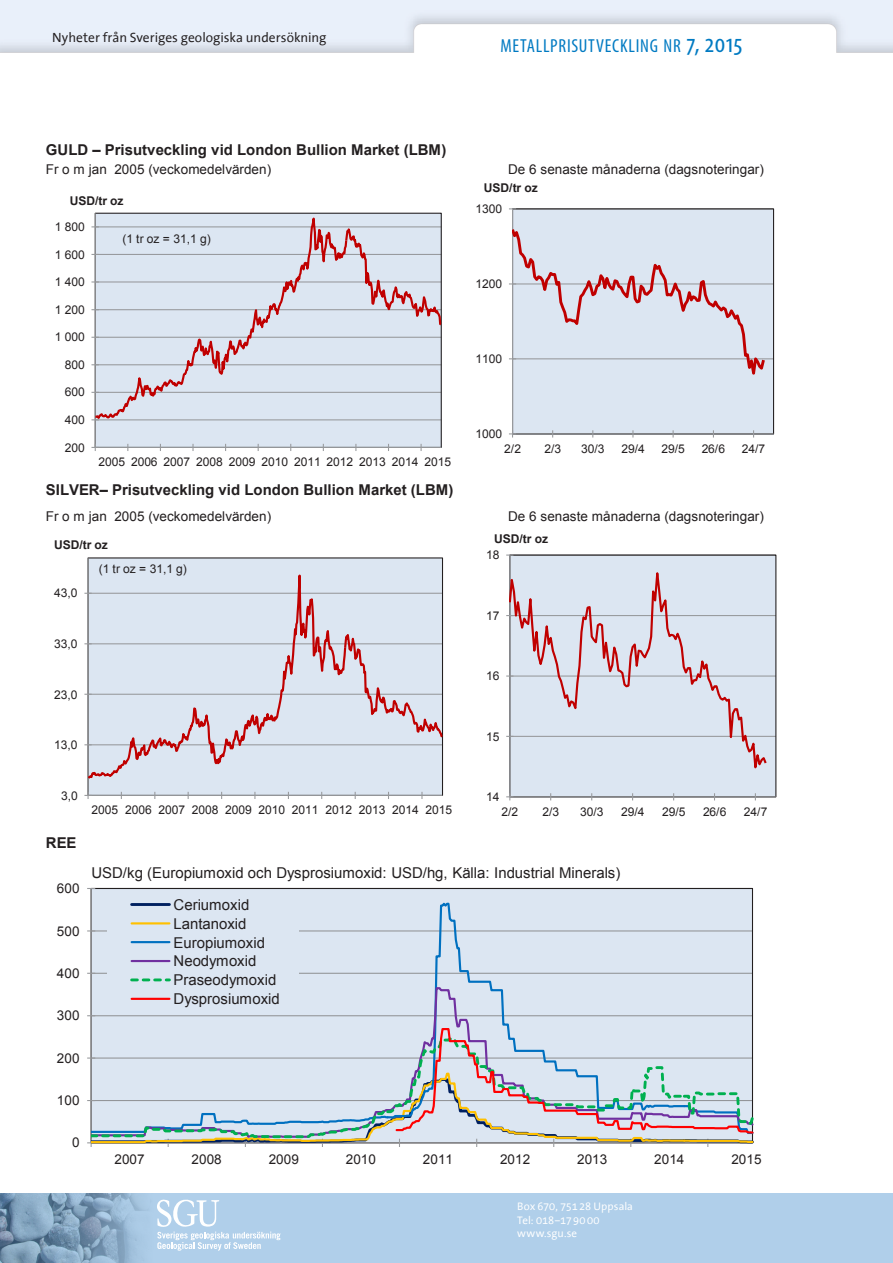
<style>
.page{position:relative;width:893px;height:1263px;background:#fff}
.page>*{position:absolute;margin:0;border:0;box-sizing:border-box;transform-origin:0 0}
.t1{font:condensed 18.9px "Myriad Pro";letter-spacing:.04em;color:#007ac2}
.t2{font:15px/18.9px "Arial";color:#231f20}
.t3{font:700 15px "Arial";color:#231f20}
.t4{font:13.5px "Arial";letter-spacing:.005em;color:#231f20}
.t5{font:13.5px "The Sans Office";color:#231f20}
.t6{font:12px/23.9px "Arial";letter-spacing:-.005em;color:#231f20}
.t7{font:700 12px "Arial";letter-spacing:-.005em;color:#231f20}
.t8{font:11.1px/13.2px "The Sans Office";letter-spacing:.005em;color:#fff}
.s1{font-size:27px}
.s2{font-weight:700}
</style>
<div class="page">
<svg style="left:0;top:1193px;width:893px;height:70px;background:#a8c7e2"></svg>
<svg style="left:157px;top:1199px;width:124px;height:52px;background:#bed7ed"></svg>
<div style="left:88px;top:558px;width:355px;height:237px;background:#dce6f2"></div>
<hr style="left:88px;top:558px;width:1px;height:237px;background:#989a9d">
<hr style="left:88px;top:795px;width:354px;height:1px;background:#989a9d">
<svg style="left:84px;top:792px;width:8px;height:7px"></svg>
<svg style="left:84px;top:557px;width:360px;height:224px"></svg>
<div style="left:510px;top:555px;width:266px;height:242px;background:#dce6f2"></div>
<hr style="left:510px;top:736px;width:266px;height:1px;background:#989a9d">
<hr style="left:510px;top:675px;width:266px;height:2px;background:#989a9d">
<hr style="left:510px;top:615px;width:266px;height:1px;background:#989a9d">
<hr style="left:509px;top:555px;width:1px;height:242px;background:#989a9d">
<hr style="left:510px;top:796px;width:266px;height:1px;background:#989a9d">
<svg style="left:506px;top:793px;width:7px;height:7px"></svg>
<svg style="left:510px;top:555px;width:258px;height:229px"></svg>
<div style="left:512px;top:209px;width:262px;height:225px;background:#dce6f2"></div>
<hr style="left:512px;top:358px;width:261px;height:1px;background:#989a9d">
<hr style="left:512px;top:283px;width:261px;height:1px;background:#989a9d">
<div style="left:512px;top:208px;width:262px;height:226px;border:1px solid #231f20"></div>
<hr style="left:512px;top:209px;width:1px;height:225px;background:#989a9d">
<hr style="left:512px;top:433px;width:261px;height:1px;background:#989a9d">
<svg style="left:509px;top:430px;width:7px;height:7px"></svg>
<svg style="left:509px;top:226px;width:258px;height:166px"></svg>
<div style="left:95px;top:213px;width:346px;height:235px;background:#dce6f2"></div>
<hr style="left:95px;top:213px;width:1px;height:234px;background:#989a9d">
<hr style="left:95px;top:447px;width:346px;height:1px;background:#989a9d">
<svg style="left:91px;top:444px;width:8px;height:7px"></svg>
<svg style="left:192px;top:444px;width:2px;height:7px"></svg>
<svg style="left:91px;top:212px;width:351px;height:210px"></svg>
<div style="left:91px;top:888px;width:662px;height:255px;background:#dce6f2"></div>
<hr style="left:91px;top:930px;width:661px;height:1px;background:#939598">
<hr style="left:91px;top:888px;width:1px;height:255px;background:#989a9d">
<svg style="left:385px;top:902px;width:301px;height:71px"></svg>
<div style="left:107px;top:895px;width:191px;height:113px;background:#dce6f2"></div>
<hr style="left:132px;top:903px;width:37px;height:3px;background:#002060">
<hr style="left:132px;top:922px;width:37px;height:2px;background:#ffc000">
<hr style="left:132px;top:941px;width:37px;height:2px;background:#0070c0">
<hr style="left:132px;top:960px;width:37px;height:2px;background:#7030a0">
<svg style="left:87px;top:973px;width:667px;height:174px"></svg>
<hr style="left:132px;top:998px;width:37px;height:2px;background:#f00">
<p class="t5" style="left:52px;top:31px;width:276px">Nyheter från Sveriges geologiska undersökning</p>
<h1 class="t1" style="left:501px;top:34px;width:243px">METALLPRISUTVECKLING NR <span class="s1">7, 2015</span></h1>
<p class="t3" style="left:46px;top:140px;width:402px">GULD ‒ Prisutveckling vid London Bullion Market (LBM)</p>
<p class="t4" style="left:46px;top:160px;width:227px">Fr o m jan 2005 (veckomedelvärden)</p>
<p class="t4" style="left:508px;top:160px;width:257px">De 6 senaste månaderna (dagsnoteringar)</p>
<p class="t7" style="left:70px;top:193px;width:55px">USD/tr oz</p>
<p class="t6" style="left:122px;top:227px;width:90px">(1 tr oz = 31,1 g)</p>
<p class="t6" style="left:55px;top:215px;width:31px">1 800</p>
<p class="t6" style="left:55px;top:243px;width:31px">1 600</p>
<p class="t6" style="left:55px;top:270px;width:31px">1 400</p>
<p class="t6" style="left:55px;top:298px;width:31px">1 200</p>
<p class="t6" style="left:55px;top:325px;width:31px">1 000</p>
<p class="t6" style="left:65px;top:353px;width:22px">800</p>
<p class="t6" style="left:65px;top:380px;width:22px">600</p>
<p class="t6" style="left:65px;top:408px;width:22px">400</p>
<p class="t6" style="left:65px;top:435px;width:22px">200</p>
<p class="t6" style="left:98px;top:450px;width:354px">2005 2006 2007 2008 2009 2010 2011 2012 2013 2014 2015</p>
<p class="t7" style="left:484px;top:180px;width:55px">USD/tr oz</p>
<p class="t6" style="left:476px;top:197px;width:28px">1300</p>
<p class="t6" style="left:476px;top:272px;width:28px">1200</p>
<p class="t6" style="left:476px;top:347px;width:28px">1100</p>
<p class="t6" style="left:476px;top:422px;width:28px">1000</p>
<p class="t6" style="left:504px;top:436px;width:18px">2/2</p>
<p class="t6" style="left:544px;top:436px;width:18px">2/3</p>
<p class="t6" style="left:581px;top:436px;width:25px">30/3</p>
<p class="t6" style="left:621px;top:436px;width:25px">29/4</p>
<p class="t6" style="left:661px;top:436px;width:25px">29/5</p>
<p class="t6" style="left:702px;top:436px;width:25px">26/6</p>
<p class="t6" style="left:742px;top:436px;width:25px">24/7</p>
<p class="t3" style="left:46px;top:479px;width:409px">SILVER‒ Prisutveckling vid London Bullion Market (LBM)</p>
<p class="t4" style="left:46px;top:507px;width:227px">Fr o m jan 2005 (veckomedelvärden)</p>
<p class="t4" style="left:508px;top:507px;width:257px">De 6 senaste månaderna (dagsnoteringar)</p>
<p class="t6" style="left:99px;top:533px;width:90px;text-indent:-45px"><span class="s2">USD/tr oz<br></span>(1 tr oz = 31,1 g)</p>
<p class="t6" style="left:54px;top:581px;width:25px">43,0</p>
<p class="t6" style="left:54px;top:632px;width:25px">33,0</p>
<p class="t6" style="left:54px;top:682px;width:25px">23,0</p>
<p class="t6" style="left:54px;top:733px;width:25px">13,0</p>
<p class="t6" style="left:61px;top:783px;width:18px">3,0</p>
<p class="t3" style="left:46px;top:833px;width:32px">REE</p>
<p class="t6" style="left:92px;top:798px;width:362px">2005 2006 2007 2008 2009 2010 2011 2012 2013 2014 2015</p>
<p class="t7" style="left:494px;top:531px;width:55px">USD/tr oz</p>
<p class="t6" style="left:486px;top:543px;width:15px">18</p>
<p class="t6" style="left:486px;top:604px;width:15px">17</p>
<p class="t6" style="left:486px;top:664px;width:15px">16</p>
<p class="t6" style="left:486px;top:725px;width:15px">15</p>
<p class="t6" style="left:486px;top:785px;width:15px">14</p>
<p class="t6" style="left:501px;top:799px;width:18px">2/2</p>
<p class="t6" style="left:542px;top:799px;width:18px">2/3</p>
<p class="t6" style="left:580px;top:799px;width:25px">30/3</p>
<p class="t6" style="left:621px;top:799px;width:25px">29/4</p>
<p class="t6" style="left:662px;top:799px;width:25px">29/5</p>
<p class="t6" style="left:703px;top:799px;width:25px">26/6</p>
<p class="t6" style="left:744px;top:799px;width:25px">24/7</p>
<p class="t4" style="left:57px;top:879px;width:24px">600</p>
<p class="t4" style="left:57px;top:922px;width:24px">500</p>
<p class="t4" style="left:57px;top:964px;width:24px">400</p>
<p class="t4" style="left:57px;top:1007px;width:24px">300</p>
<p class="t4" style="left:57px;top:1049px;width:24px">200</p>
<p class="t4" style="left:57px;top:1091px;width:24px">100</p>
<p class="t4" style="left:72px;top:1134px;width:9px">0</p>
<p class="t2" style="left:91px;top:863px;width:530px">USD/kg (Europiumoxid och Dysprosiumoxid: USD/hg, Källa: Industrial Minerals)</p>
<p class="t2" style="left:174px;top:895px;width:108px">Ceriumoxid<br>Lantanoxid<br>Europiumoxid<br>Neodymoxid<br>Praseodymoxid<br>Dysprosiumoxid</p>
<p class="t4" style="left:114px;top:1150px;width:32px">2007</p>
<p class="t4" style="left:192px;top:1150px;width:32px">2008</p>
<p class="t4" style="left:269px;top:1150px;width:32px">2009</p>
<p class="t4" style="left:346px;top:1150px;width:32px">2010</p>
<p class="t4" style="left:423px;top:1150px;width:32px">2011</p>
<p class="t4" style="left:500px;top:1150px;width:32px">2012</p>
<p class="t4" style="left:577px;top:1150px;width:32px">2013</p>
<p class="t4" style="left:654px;top:1150px;width:32px">2014</p>
<p class="t4" style="left:731px;top:1150px;width:32px">2015</p>
<p class="t8" style="left:517px;top:1200px;width:117px">Box 670, 75128 Uppsala<br>Tel: 018–179000 www.sgu.se</p>
</div>
